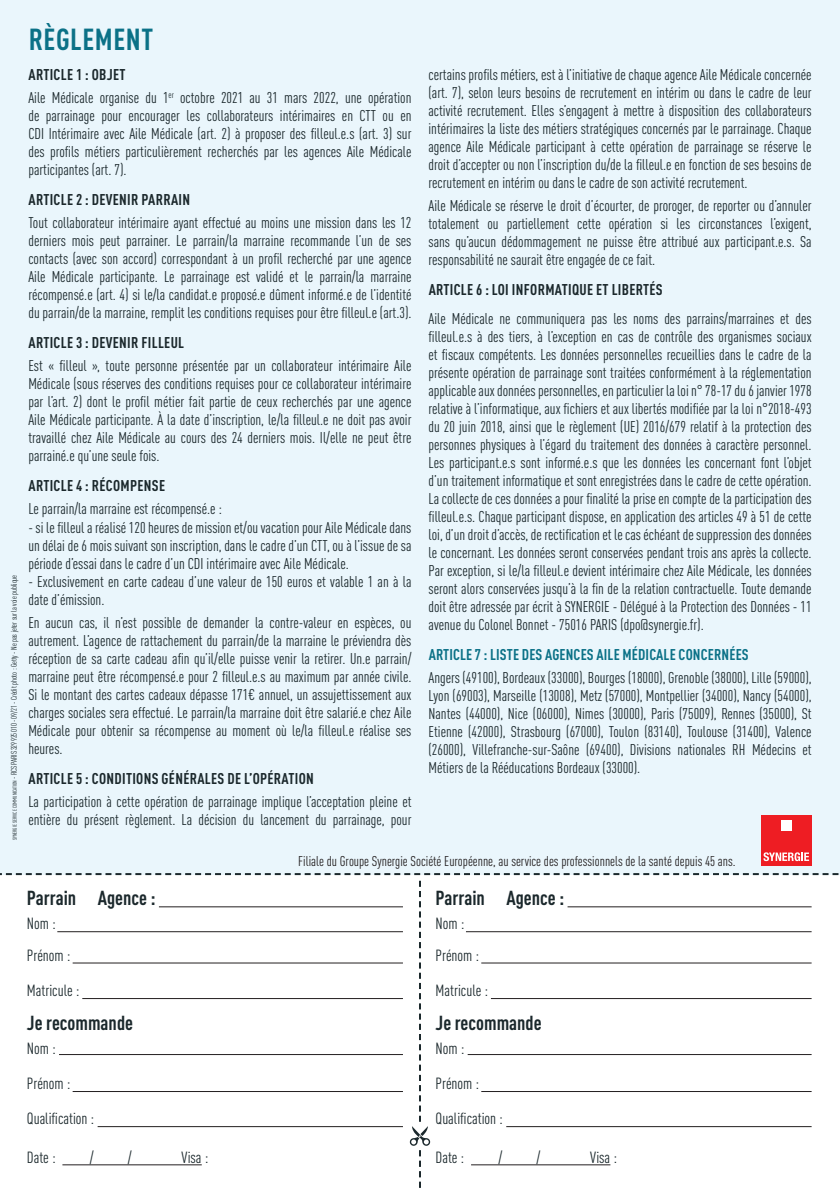
<style>
.page{position:relative;width:840px;height:1191px;background:#fff}
.page>*{position:absolute;margin:0;border:0;box-sizing:border-box;transform-origin:0 0}
.t1{font:700 condensed 30px "DIN Pro";letter-spacing:.02em;color:#0b7187}
.t2{font:700 condensed 20px "DIN Pro";color:#1b282c}
.t3{font:condensed 16px/32px "DIN Pro";color:#1b282c}
.t4{font:condensed 15.4px/18px "DIN Pro";color:#1b282c;text-align:justify}
.t5{font:700 condensed 15.4px "DIN Pro";letter-spacing:.02em;color:#1b282c}
.t6{font:700 condensed 15.4px "DIN Pro";letter-spacing:.01em;color:#0b7187}
.t7{font:condensed 14px "DIN Pro";color:#231f20}
.t8{font:condensed 8px "DIN Pro";letter-spacing:-.01em;color:#1b282c}
.s1{font-size:5.6px}
.s2{font-weight:700}
</style>
<div class="page">
<div style="left:0;top:0;width:839px;height:875px;background:#eaf6fc"></div>
<svg style="left:0;top:873px;width:839px;height:315px"></svg>
<div style="left:760px;top:815px;width:51px;height:51px;background:#ee1d23"></div>
<div style="left:780px;top:820px;width:10px;height:10px;background:#fff"></div>
<svg style="left:763px;top:852px;width:45px;height:9px"></svg>
<p class="t8" style="left:8px;top:840px;width:267px;rotate:-90deg"><span class="s1">synergie service communication</span> - RCS PARIS 329 925 010 - 09/21 - Crédit photo : Getty - Ne pas jeter sur la voie publique</p>
<h1 class="t1" style="left:29px;top:16px;width:126px">RÈGLEMENT</h1>
<p class="t4" style="left:28px;top:61px;width:384px;line-height:23.6px"><span class="s2">ARTICLE 1 : OBJET<br></span>Aile Médicale organise du 1<sup>er</sup> octobre 2021 au 31 mars 2022, une opération</p>
<p class="t4" style="left:28px;top:106px;width:384px">de parrainage pour encourager les collaborateurs intérimaires en CTT ou en CDI Intérimaire avec Aile Médicale (art. 2) à proposer des filleul.e.s (art. 3) sur des profils métiers particulièrement recherchés par les agences Aile Médicale participantes (art. 7).</p>
<p class="t5" style="left:29px;top:187px;width:163px">ARTICLE 2 : DEVENIR PARRAIN</p>
<p class="t4" style="left:28px;top:213px;width:384px">Tout collaborateur intérimaire ayant effectué au moins une mission dans les 12 derniers mois peut parrainer. Le parrain/la marraine recommande l’un de ses contacts (avec son accord) correspondant à un profil recherché par une agence Aile Médicale participante. Le parrainage est validé et le parrain/la marraine récompensé.e (art. 4) si le/la candidat.e proposé.e dûment informé.e de l’identité du parrain/de la marraine, remplit les conditions requises pour être filleul.e (art.3).</p>
<p class="t5" style="left:29px;top:331px;width:157px">ARTICLE 3 : DEVENIR FILLEUL</p>
<p class="t4" style="left:28px;top:356px;width:384px">Est « filleul », toute personne présentée par un collaborateur intérimaire Aile Médicale (sous réserves des conditions requises pour ce collaborateur intérimaire par l’art. 2) dont le profil métier fait partie de ceux recherchés par une agence Aile Médicale participante. À la date d’inscription, le/la filleul.e ne doit pas avoir travaillé chez Aile Médicale au cours des 24 derniers mois. Il/elle ne peut être parrainé.e qu’une seule fois.</p>
<p class="t5" style="left:29px;top:474px;width:138px">ARTICLE 4 : RÉCOMPENSE</p>
<p class="t4" style="left:28px;top:499px;width:195px">Le parrain/la marraine est récompensé.e :</p>
<p class="t4" style="left:28px;top:517px;width:384px">- si le filleul a réalisé 120 heures de mission et/ou vacation pour Aile Médicale dans un délai de 6 mois suivant son inscription, dans le cadre d’un CTT, ou à l’issue de sa période d’essai dans le cadre d’un CDI intérimaire avec Aile Médicale.</p>
<p class="t4" style="left:28px;top:571px;width:384px">- Exclusivement en carte cadeau d’une valeur de 150 euros et valable 1 an à la date d’émission.</p>
<p class="t4" style="left:28px;top:612px;width:384px">En aucun cas, il n’est possible de demander la contre-valeur en espèces, ou autrement. L’agence de rattachement du parrain/de la marraine le préviendra dès réception de sa carte cadeau afin qu’il/elle puisse venir la retirer. Un.e parrain/ marraine peut être récompensé.e pour 2 filleul.e.s au maximum par année civile.<br>Si le montant des cartes cadeaux dépasse 171€ annuel, un assujettissement aux charges sociales sera effectué. Le parrain/la marraine doit être salarié.e chez Aile Médicale pour obtenir sa récompense au moment où le/la filleul.e réalise ses heures.</p>
<p class="t5" style="left:29px;top:766px;width:287px">ARTICLE 5 : CONDITIONS GÉNÉRALES DE L’OPÉRATION</p>
<p class="t4" style="left:28px;top:791px;width:384px">La participation à cette opération de parrainage implique l’acceptation pleine et entière du présent règlement. La décision du lancement du parrainage, pour</p>
<p class="t4" style="left:428px;top:64px;width:384px">certains profils métiers, est à l’initiative de chaque agence Aile Médicale concernée (art. 7), selon leurs besoins de recrutement en intérim ou dans le cadre de leur activité recrutement. Elles s’engagent à mettre à disposition des collaborateurs intérimaires la liste des métiers stratégiques concernés par le parrainage. Chaque agence Aile Médicale participant à cette opération de parrainage se réserve le droit d’accepter ou non l’inscription du/de la filleul.e en fonction de ses besoins de recrutement en intérim ou dans le cadre de son activité recrutement.</p>
<p class="t4" style="left:428px;top:196px;width:384px">Aile Médicale se réserve le droit d’écourter, de proroger, de reporter ou d’annuler totalement ou partiellement cette opération si les circonstances l’exigent, sans qu’aucun dédommagement ne puisse être attribué aux participant.e.s. Sa responsabilité ne saurait être engagée de ce fait.</p>
<p class="t5" style="left:428px;top:278px;width:235px">ARTICLE 6 : LOI INFORMATIQUE ET LIBERTÉS</p>
<p class="t4" style="left:428px;top:308px;width:384px">Aile Médicale ne communiquera pas les noms des parrains/marraines et des filleul.e.s à des tiers, à l’exception en cas de contrôle des organismes sociaux et fiscaux compétents. Les données personnelles recueillies dans le cadre de la présente opération de parrainage sont traitées conformément à la réglementation applicable aux données personnelles, en particulier la loi n° 78-17 du 6 janvier 1978 relative à l’informatique, aux fichiers et aux libertés modifiée par la loi n°2018-493 du 20 juin 2018, ainsi que le règlement (UE) 2016/679 relatif à la protection des personnes physiques à l’égard du traitement des données à caractère personnel.<br>Les participant.e.s sont informé.e.s que les données les concernant font l’objet d’un traitement informatique et sont enregistrées dans le cadre de cette opération.<br>La collecte de ces données a pour finalité la prise en compte de la participation des filleul.e.s. Chaque participant dispose, en application des articles 49 à 51 de cette loi, d’un droit d’accès, de rectification et le cas échéant de suppression des données le concernant. Les données seront conservées pendant trois ans après la collecte.<br>Par exception, si le/la filleul.e devient intérimaire chez Aile Médicale, les données seront alors conservées jusqu’à la fin de la relation contractuelle. Toute demande doit être adressée par écrit à SYNERGIE - Délégué à la Protection des Données - 11 avenue du Colonel Bonnet - 75016 PARIS (dpo@synergie.fr).</p>
<p class="t6" style="left:428px;top:642px;width:321px">ARTICLE 7 : LISTE DES AGENCES AILE MÉDICALE CONCERNÉES</p>
<p class="t4" style="left:428px;top:667px;width:384px">Angers (49100), Bordeaux (33000), Bourges (18000), Grenoble (38000), Lille (59000), Lyon (69003), Marseille (13008), Metz (57000), Montpellier (34000), Nancy (54000), Nantes (44000), Nice (06000), Nimes (30000), Paris (75009), Rennes (35000), St Etienne (42000), Strasbourg (67000), Toulon (83140), Toulouse (31400), Valence (26000), Villefranche-sur-Saône (69400), Divisions nationales RH Médecins et Métiers de la Rééducations Bordeaux (33000).</p>
<p class="t2" style="left:27px;top:882px;width:130px">Parrain Agence :</p>
<p class="t3" style="left:27px;top:905px;width:45px">Nom :<br>Prénom :</p>
<p class="t3" style="left:27px;top:973px;width:54px">Matricule :</p>
<p class="t2" style="left:27px;top:1007px;width:107px">Je recommande</p>
<p class="t3" style="left:27px;top:1029px;width:45px;line-height:35.2px">Nom :<br>Prénom :</p>
<p class="t3" style="left:27px;top:1101px;width:69px">Qualification :</p>
<p class="t3" style="left:27px;top:1139px;width:30px">Date :</p>
<p class="t3" style="left:90px;top:1139px;width:5px">/</p>
<p class="t3" style="left:128px;top:1139px;width:5px">/</p>
<p class="t3" style="left:181px;top:1139px;width:28px">Visa :</p>
<p class="t7" style="left:298px;top:851px;width:438px">Filiale du Groupe Synergie Société Européenne, au service des professionnels de la santé depuis 45 ans.</p>
<p class="t2" style="left:435px;top:882px;width:130px">Parrain Agence :</p>
<p class="t3" style="left:435px;top:905px;width:45px">Nom :<br>Prénom :</p>
<p class="t3" style="left:435px;top:973px;width:54px">Matricule :</p>
<p class="t2" style="left:435px;top:1007px;width:107px">Je recommande</p>
<p class="t3" style="left:435px;top:1029px;width:45px;line-height:35.2px">Nom :<br>Prénom :</p>
<p class="t3" style="left:435px;top:1101px;width:69px">Qualification :</p>
<p class="t3" style="left:435px;top:1139px;width:30px">Date :</p>
<p class="t3" style="left:498px;top:1139px;width:5px">/</p>
<p class="t3" style="left:536px;top:1139px;width:5px">/</p>
<p class="t3" style="left:590px;top:1139px;width:28px">Visa :</p>
</div>
